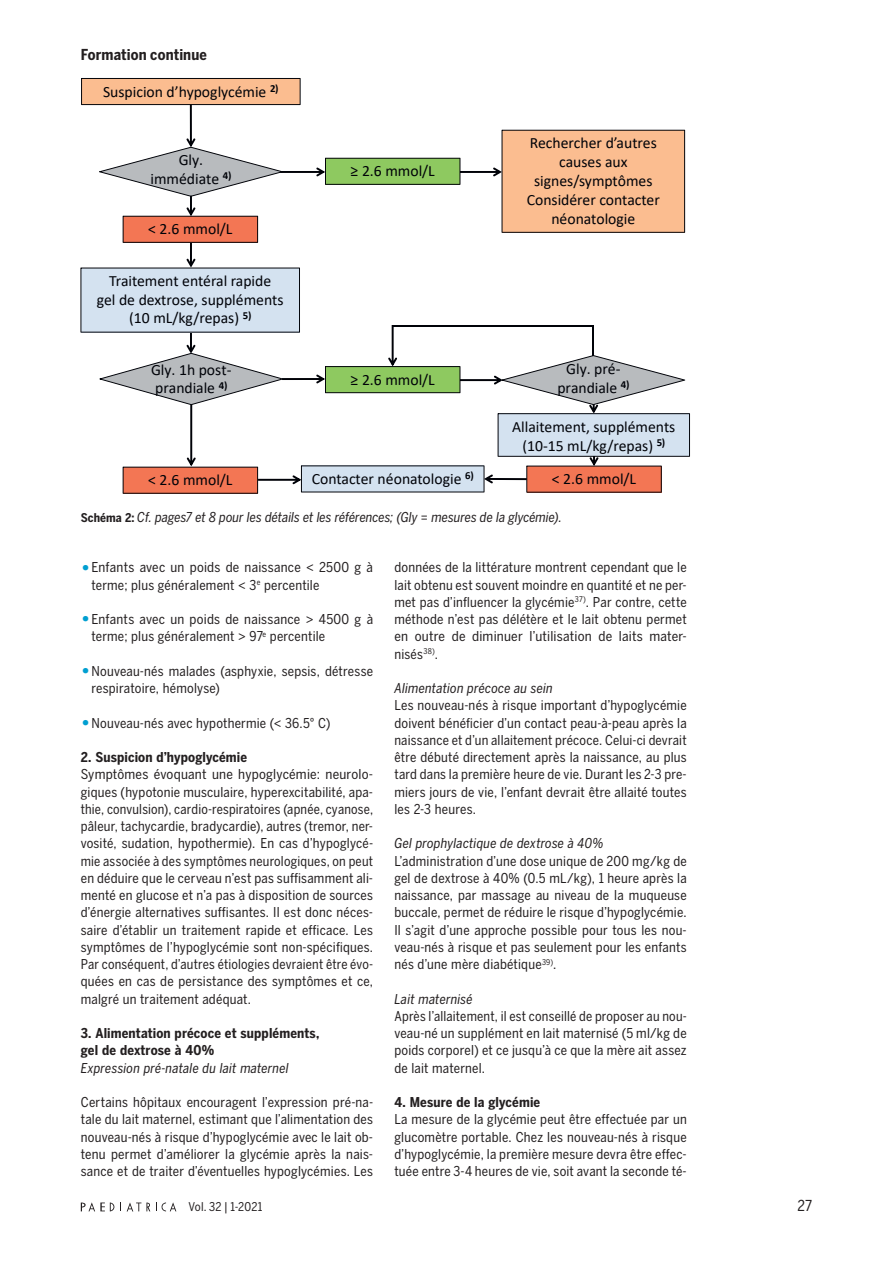
<style>
.page{position:relative;width:893px;height:1263px;background:#fff}
.page>*{position:absolute;margin:0;border:0;box-sizing:border-box;transform-origin:0 0}
.t1{font:15.75px/18.6px "Calibri";color:#000208;text-align:center}
.t2{font:700 15px "Benton Sans Condensed";letter-spacing:.01em;color:#231f20}
.t3{font:15px "Benton Sans Condensed";color:#231f20}
.t4{font:13.5px/17.2px "Benton Sans Condensed";letter-spacing:.015em;color:#231f20;text-align:justify}
.t5{font:italic 13.5px "Benton Sans Condensed";letter-spacing:.005em;color:#231f20}
.t6{font:700 13.5px/17.2px "Benton Sans Condensed";letter-spacing:.01em;color:#231f20}
.t7{font:12px "Benton Sans Condensed";letter-spacing:.015em;color:#231f20}
.s1{font-weight:700;font-style:normal;font-size:12px}
.s2{font-weight:700;font-size:21px;color:#009fd1}
</style>
<div class="page">
<svg style="left:156px;top:1202px;width:20px;height:9px"></svg>
<svg style="left:127px;top:1202px;width:23px;height:9px"></svg>
<svg style="left:81px;top:1202px;width:40px;height:9px"></svg>
<svg style="left:80px;top:78px;width:610px;height:416px"></svg>
<p class="t2" style="left:81px;top:45px;width:128px">Formation continue</p>
<p class="t1" style="left:103px;top:82px;width:177px">Suspicion d’hypoglycémie <sup>2)</sup></p>
<p class="t1" style="left:151px;top:150px;width:82px">Gly. immédiate <sup>4)</sup></p>
<p class="t1" style="left:148px;top:220px;width:86px">&lt; 2.6 mmol/L</p>
<p class="t1" style="left:97px;top:271px;width:188px">Traitement entéral rapide<br>gel de dextrose, suppléments (10 mL/kg/repas) <sup>5)</sup></p>
<p class="t1" style="left:151px;top:360px;width:82px;text-align:left">Gly. 1h post&shy;prandiale <sup>4)</sup></p>
<p class="t1" style="left:148px;top:470px;width:86px">&lt; 2.6 mmol/L</p>
<p class="t1" style="left:351px;top:161px;width:86px">≥ 2.6 mmol/L</p>
<p class="t1" style="left:527px;top:133px;width:135px">Rechercher d’autres causes aux signes/symptômes<br>Considérer contacter néonatologie</p>
<p class="t1" style="left:351px;top:370px;width:86px">≥ 2.6 mmol/L</p>
<p class="t1" style="left:557px;top:359px;width:74px">Gly. pré&shy;prandiale <sup>4)</sup></p>
<p class="t1" style="left:512px;top:417px;width:165px">Allaitement, suppléments (10-15 mL/kg/repas) <sup>5)</sup></p>
<p class="t1" style="left:312px;top:469px;width:164px">Contacter néonatologie <sup>6)</sup></p>
<p class="t1" style="left:552px;top:469px;width:86px">&lt; 2.6 mmol/L</p>
<p class="t5" style="left:81px;top:509px;width:483px"><span class="s1">Schéma 2:</span> Cf. pages7 et 8 pour les détails et les références; (Gly = mesures de la glycémie).</p>
<p class="t4" style="left:91px;top:559px;width:283px;text-indent:-11px"><span class="s2">•</span>Enfants avec un poids de naissance &lt; 2500 g à terme; plus généralement &lt; 3<sup>e</sup> percentile</p>
<p class="t4" style="left:91px;top:610px;width:283px;text-indent:-11px"><span class="s2">•</span>Enfants avec un poids de naissance &gt; 4500 g à terme; plus généralement &gt; 97<sup>e</sup> percentile</p>
<p class="t4" style="left:91px;top:662px;width:283px;text-indent:-11px"><span class="s2">•</span>Nouveau-nés malades (asphyxie, sepsis, détresse respiratoire, hémolyse)</p>
<p class="t4" style="left:81px;top:714px;width:251px"><span class="s2">•</span>Nouveau-nés avec hypothermie (&lt; 36.5° C)</p>
<p class="t6" style="left:81px;top:749px;width:168px">2. Suspicion d’hypoglycémie</p>
<p class="t4" style="left:81px;top:766px;width:294px">Symptômes évoquant une hypoglycémie: neurolo&shy;giques (hypotonie musculaire, hyperexcitabilité, apa&shy;thie, convulsion), cardio-respiratoires (apnée, cyanose, pâleur, tachycardie, bradycardie), autres (tremor, ner&shy;vosité, sudation, hypothermie). En cas d’hypoglycé&shy;mie associée à des symptômes neurologiques, on peut en déduire que le cerveau n’est pas suffisamment ali&shy;menté en glucose et n’a pas à disposition de sources d’énergie alternatives suffisantes. Il est donc néces&shy;saire d’établir un traitement rapide et efficace. Les symptômes de l’hypoglycémie sont non-spécifiques.<br>Par conséquent, d’autres étiologies devraient être évo&shy;quées en cas de persistance des symptômes et ce, malgré un traitement adéquat.</p>
<p class="t6" style="left:81px;top:1025px;width:240px">3. Alimentation précoce et suppléments, gel de dextrose à 40%</p>
<p class="t5" style="left:81px;top:1060px;width:209px">Expression pré-natale du lait maternel</p>
<p class="t4" style="left:81px;top:1093px;width:294px">Certains hôpitaux encouragent l’expression pré-na&shy;tale du lait maternel, estimant que l’alimentation des nouveau-nés à risque d’hypoglycémie avec le lait ob&shy;tenu permet d’améliorer la glycémie après la nais&shy;sance et de traiter d’éventuelles hypoglycémies. Les</p>
<p class="t4" style="left:394px;top:559px;width:294px">données de la littérature montrent cependant que le lait obtenu est souvent moindre en quantité et ne per&shy;met pas d’influencer la glycémie<sup>37)</sup>. Par contre, cette méthode n’est pas délétère et le lait obtenu permet en outre de diminuer l’utilisation de laits mater&shy;nisés<sup>38)</sup>.</p>
<p class="t5" style="left:394px;top:680px;width:160px">Alimentation précoce au sein</p>
<p class="t4" style="left:394px;top:697px;width:294px">Les nouveau-nés à risque important d’hypoglycémie doivent bénéficier d’un contact peau-à-peau après la naissance et d’un allaitement précoce. Celui-ci devrait être débuté directement après la naissance, au plus tard dans la première heure de vie. Durant les 2-3 pre&shy;miers jours de vie, l’enfant devrait être allaité toutes les 2-3 heures.</p>
<p class="t5" style="left:394px;top:835px;width:211px">Gel prophylactique de dextrose à 40%</p>
<p class="t4" style="left:394px;top:852px;width:294px">L’administration d’une dose unique de 200 mg/kg de gel de dextrose à 40% (0.5 mL/kg), 1 heure après la naissance, par massage au niveau de la muqueuse buccale, permet de réduire le risque d’hypoglycémie.<br>Il s’agit d’une approche possible pour tous les nou&shy;veau-nés à risque et pas seulement pour les enfants nés d’une mère diabétique<sup>39)</sup>.</p>
<p class="t5" style="left:394px;top:990px;width:80px">Lait maternisé</p>
<p class="t4" style="left:394px;top:1007px;width:294px">Après l’allaitement, il est conseillé de proposer au nou&shy;veau-né un supplément en lait maternisé (5 ml/kg de poids corporel) et ce jusqu’à ce que la mère ait assez de lait maternel.</p>
<p class="t6" style="left:394px;top:1094px;width:147px">4. Mesure de la glycémie</p>
<p class="t4" style="left:394px;top:1111px;width:294px">La mesure de la glycémie peut être effectuée par un glucomètre portable. Chez les nouveau-nés à risque d’hypoglycémie, la première mesure devra être effec&shy;tuée entre 3-4 heures de vie, soit avant la seconde té-</p>
<p class="t7" style="left:188px;top:1199px;width:75px">Vol. 32 | 1-2021</p>
<p class="t3" style="left:797px;top:1196px;width:16px">27</p>
</div>
